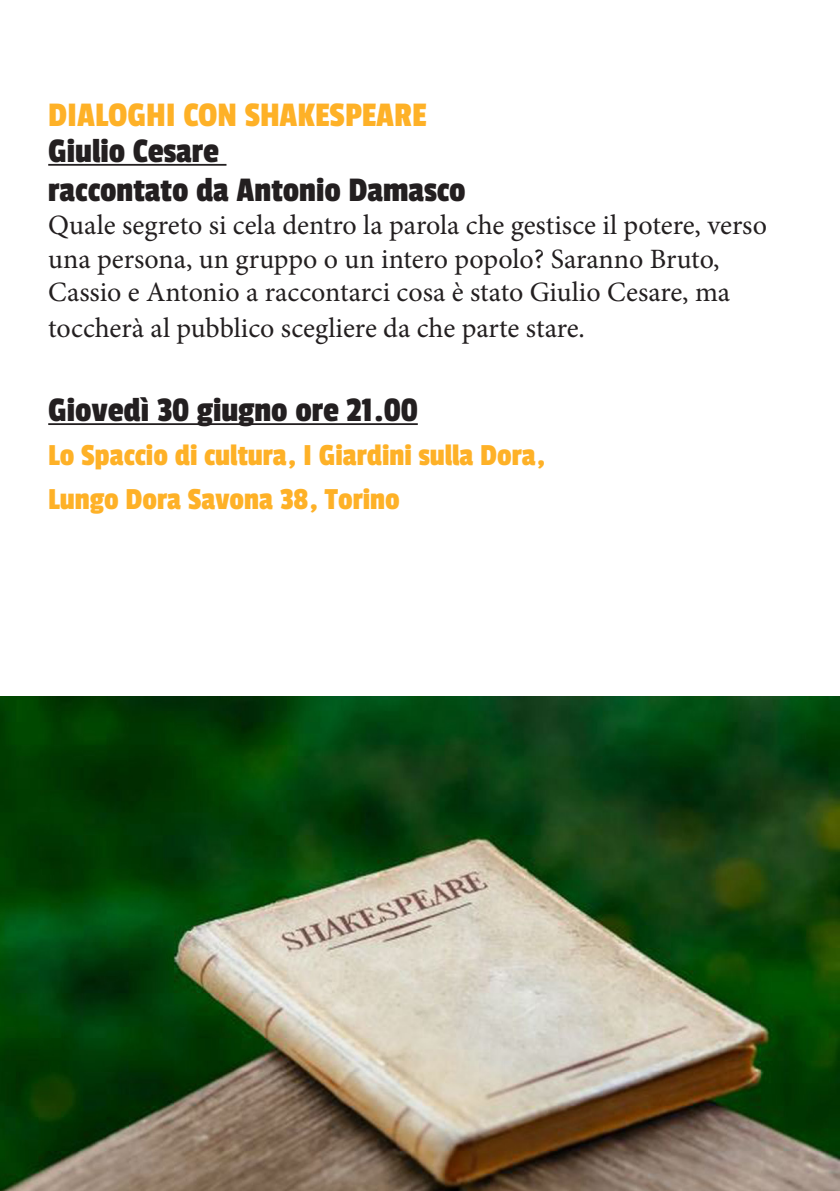
<style>
.page{position:relative;width:840px;height:1191px;background:#fff}
.page>*{position:absolute;margin:0;border:0;box-sizing:border-box;transform-origin:0 0}
.t1{font:36px "Passion One";color:#231f20}
.t2{font:36px "Passion One";color:#feb127}
.t3{font:32px "Passion One";color:#feb127}
.t4{font:28px/34.4px "Minion Pro";color:#231f20}
</style>
<div class="page">
<hr style="left:48px;top:164px;width:178px;height:2px;background:#231f20">
<hr style="left:48px;top:423px;width:369px;height:2px;background:#231f20">
<img style="left:0;top:696px;width:839px;height:495px">
<p class="t2" style="left:48px;top:96px;width:379px">DIALOGHI CON SHAKESPEARE</p>
<p class="t1" style="left:48px;top:132px;width:172px">Giulio Cesare</p>
<p class="t1" style="left:48px;top:170px;width:418px">raccontato da Antonio Damasco</p>
<p class="t4" style="left:48px;top:208px;width:720px">Quale segreto si cela dentro la parola che gestisce il potere, verso una persona, un gruppo o un intero popolo? Saranno Bruto, Cassio e Antonio a raccontarci cosa è stato Giulio Cesare, ma toccherà al pubblico scegliere da che parte stare.</p>
<p class="t1" style="left:48px;top:391px;width:371px">Giovedì 30 giugno ore 21.00</p>
<p class="t3" style="left:48px;top:439px;width:498px">Lo Spaccio di cultura, I Giardini sulla Dora,</p>
<p class="t3" style="left:48px;top:483px;width:353px">Lungo Dora Savona 38, Torino</p>
</div>
